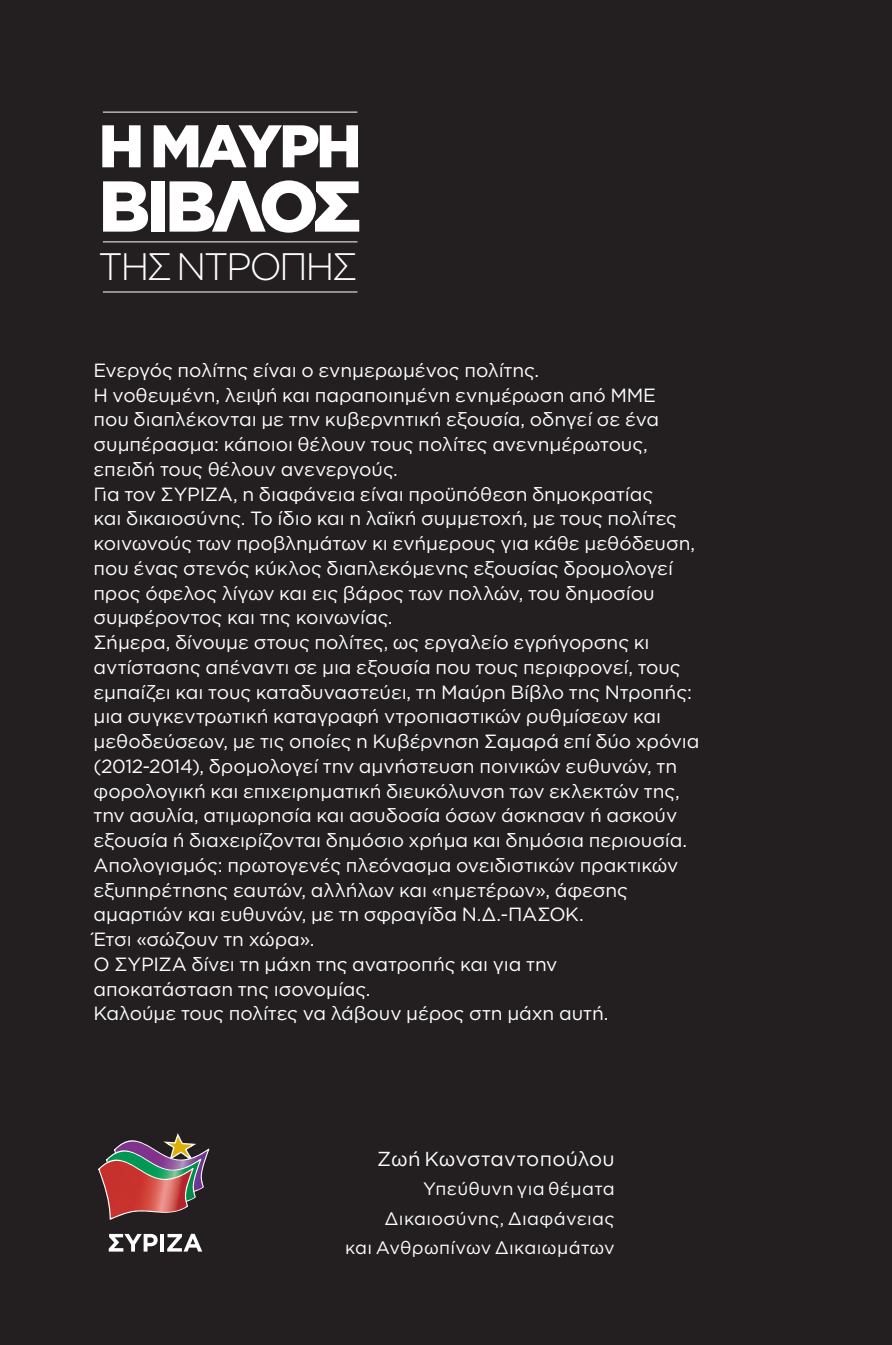
<style>
.page{position:relative;width:892px;height:1345px;background:#fff}
.page>*{position:absolute;margin:0;border:0;box-sizing:border-box;transform-origin:0 0}
.t1{font:900 71.77px "Gotham Greek";letter-spacing:-.075em;color:#fff}
.t2{font:900 60.07px "Gotham Greek";letter-spacing:-.055em;color:#fff}
.t3{font:300 38.25px "Gotham Greek";color:#fff}
.t4{font:20.25px "Gotham Greek";color:#fff}
.t5{font:19.12px/24.8px "Gotham Greek";letter-spacing:-.005em;color:#fff}
.t6{font:18px/29.2px "Gotham Greek";letter-spacing:.01em;color:#fff;text-align:right}
</style>
<div class="page">
<div style="left:0;top:0;width:891px;height:1345px;background:#231f20"></div>
<hr style="left:103px;top:112px;width:254px;height:1px;background:#fff">
<hr style="left:103px;top:241px;width:254px;height:1px;background:#fff">
<hr style="left:103px;top:292px;width:254px;height:1px;background:#fff">
<svg style="left:109px;top:1234px;width:48px;height:18px"></svg>
<hr style="left:160px;top:1234px;width:4px;height:18px;background:#fff">
<svg style="left:167px;top:1234px;width:35px;height:18px"></svg>
<svg style="left:98px;top:1133px;width:111px;height:87px"></svg>
<h2 class="t2" style="left:99px;top:111px;width:264px">H MAYΡΗ</h2>
<h1 class="t1" style="left:99px;top:165px;width:264px">ΒΙΒΛΟΣ</h1>
<h3 class="t3" style="left:98px;top:246px;width:133px">ΤΗΣ ΝΤΡΟΠΗΣ</h3>
<p class="t5" style="left:93px;top:357px;width:524px">Ενεργός πολίτης είναι ο ενημερωμένος πολίτης.<br>Η νοθευμένη, λειψή και παραποιημένη ενημέρωση από ΜΜ</p>
<p class="t5" style="left:93px;top:382px;width:567px;text-indent:549px">Ε που διαπλέκονται με την κυβερνητική εξουσία, οδηγεί σε ένα συμπέρασμα: κάποιοι θέλουν τους πολίτες ανενημέρωτους, επειδή τους θέλουν ανενεργούς.<br>Για τον ΣΥΡΙ</p>
<p class="t5" style="left:93px;top:481px;width:607px;text-indent:111px">ΖΑ, η διαφάνεια είναι προϋπόθεση δημοκρατίας<br>και δικαιοσύνης. Το ίδιο και η λαϊκή συμμετοχή, με τους πολίτες κοινωνούς των προβλημάτων κι ενήμερους για κάθε μεθόδευση, που ένας στενός κύκλος διαπλεκόμενης εξουσίας δρομολογεί προς όφελος λίγων και εις βάρος των πολλών, του δημοσίου συμφέροντος και της κοινωνίας.<br>Σήμερα, δίνουμε στους πολίτες, ως εργαλείο εγρήγορσης κι αντίστασης απέναντι σε μια εξουσία που τους περιφρονεί, τους εμπαίζει και τους καταδυναστεύει, τη Μαύρη Βίβλο της Ντροπής: μια συγκεντρωτική καταγραφή ντροπιαστικών ρυθμίσεων και μεθοδεύσεων, με τις οποίες η Κυβέρνηση Σαμαρά επί δύο χρόνια (2012-2014), δρομολογεί την αμνήστευση ποινικών ευθυνών, τη φορολογική και επιχειρηματική διευκόλυνση των εκλεκτών της, την ασυλία, ατιμωρησία και ασυδοσία όσων άσκησαν ή ασκούν εξουσία ή διαχειρίζονται δημόσιο χρήμα και δημόσια περιουσία.<br>Απολογισμός: πρωτογενές πλεόνασμα ονειδιστικών πρακτικών εξυπηρέτησης εαυτών, αλλήλων και «ημετέρων», άφεσης αμαρτιών και ευθυνών, με τη σφραγίδα Ν .Δ.-ΠΑΣΟ</p>
<p class="t5" style="left:565px;top:902px;width:20px">Κ.</p>
<p class="t5" style="left:93px;top:927px;width:222px">Έτσι «σώζουν τη χώρα».<br>Ο ΣΥΡΙ</p>
<p class="t5" style="left:93px;top:951px;width:516px;text-indent:65px">ΖΑ δίνει τη μάχη της ανατροπής και για την αποκατάσταση της ισονομίας.<br>Καλούμε τους πολίτες να λάβουν μέρος στη μάχη αυτή.</p>
<p class="t4" style="left:377px;top:1148px;width:239px">Ζωή Κωνσταντοπούλου</p>
<p class="t6" style="left:345px;top:1174px;width:271px">Υπεύθυνη για θέματα<br>Δικαιοσύνης, Διαφάνειας<br>και Ανθρωπίνων Δικαιωμάτων</p>
</div>
